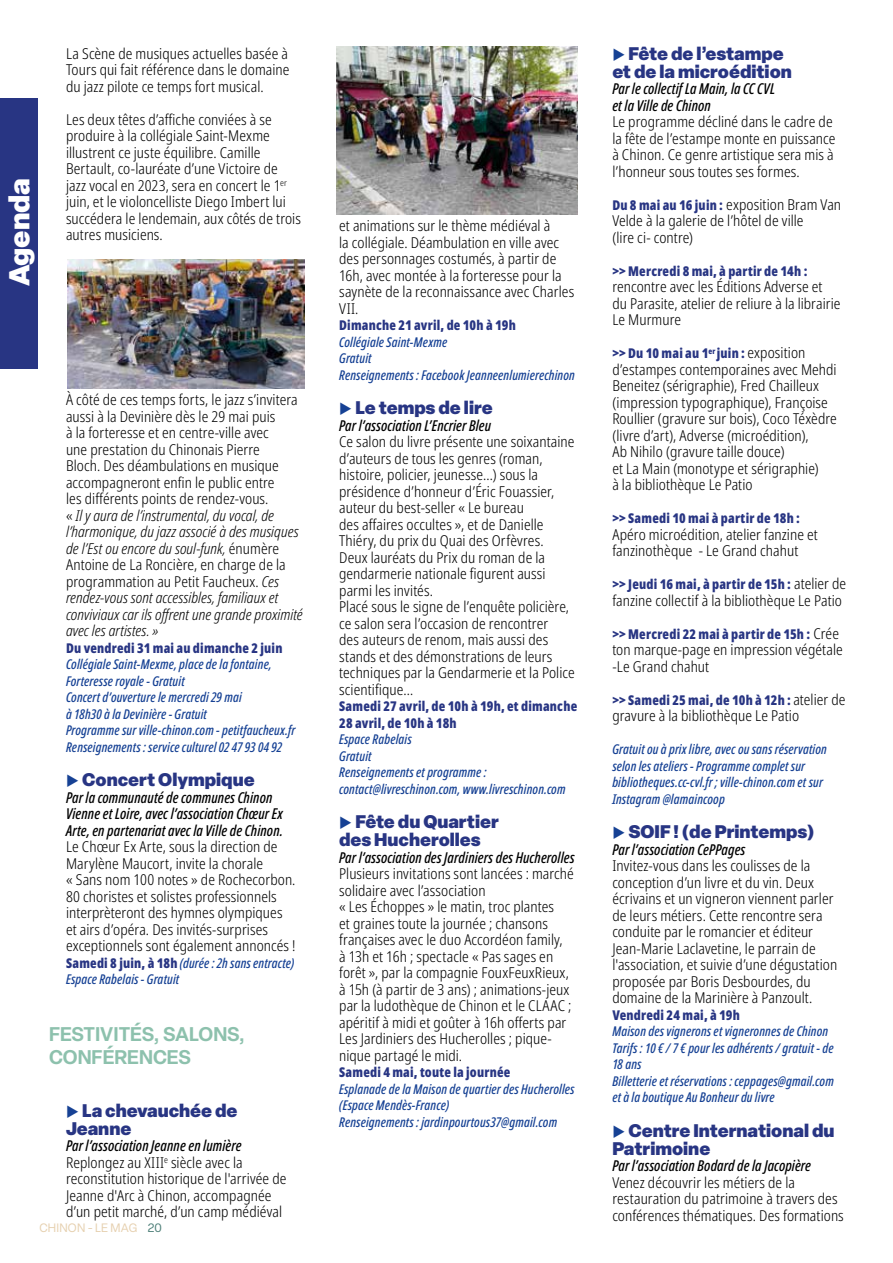
<style>
.page{position:relative;width:893px;height:1263px;background:#fff}
.page>*{position:absolute;margin:0;border:0;box-sizing:border-box;transform-origin:0 0}
.t1{font:900 28.5px "Elza";color:#fff}
.t2{font:600 19.5px/23.4px "Elza";color:#8dc1ad}
.t3{font:900 18px/18px "Elza";color:#283583}
.t4{font:300 condensed 15px/16.5px "Noto Sans";letter-spacing:.005em;color:#000}
.t5{font:italic 500 extra-condensed 15px/16.5px "Noto Sans";letter-spacing:.005em;color:#000}
.t6{font:italic 500 extra-condensed 13.5px/16.5px "Noto Sans";letter-spacing:.01em;color:#164194}
.t7{font:900 extra-condensed 13.5px/16.5px "Noto Sans";letter-spacing:.015em;color:#283583}
.t8{font:12px "Elza";letter-spacing:.02em;color:#e6d0af}
.s1{font-style:italic}
.s2{color:#164194}
.s3{font-weight:900;font-style:normal;color:#283583}
.s4{font-weight:500;font-style:italic;font-stretch:extra-condensed}
.s5{color:#4c7e77}
.s6{font-weight:900;font-stretch:extra-condensed;font-size:13.5px;color:#283583}
.s7{font-weight:300;font-stretch:condensed;font-size:15px;color:#000}
</style>
<div class="page">
<div style="left:0;top:98px;width:37px;height:271px;background:#283583"></div>
<img style="left:67px;top:260px;width:237px;height:128px">
<img style="left:337px;top:47px;width:240px;height:167px">
<h1 class="t1" style="left:-2px;top:286px;width:110px;rotate:-90deg">Agenda</h1>
<p class="t4" style="left:66px;top:45px;width:225px;text-align:justify">La Scène de musiques actuelles basée à Tours qui fait référence dans le domaine du jazz pilote ce temps fort musical.</p>
<p class="t4" style="left:66px;top:111px;width:236px">Les deux têtes d’affiche conviées à se produire à la collégiale Saint-Mexme illustrent ce juste équilibre. Camille Bertault, co-lauréate d’une Victoire de jazz vocal en 2023, sera en concert le 1<sup>er </sup>juin, et le violoncelliste Diego Imbert lui succédera le lendemain, aux côtés de trois autres musiciens.</p>
<p class="t4" style="left:66px;top:392px;width:238px">À côté de ces temps forts, le jazz s’invitera aussi à la Devinière dès le 29 mai puis<br>à la forteresse et en centre-ville avec<br>une prestation du Chinonais Pierre<br>Bloch. Des déambulations en musique accompagneront enfin le public entre<br>les différents points de rendez-vous.<br>« <span class="s1">Il y aura de l’instrumental, du vocal, de l’harmonique, du jazz associé à des musiques de l’Est ou encore du soul-funk,</span> énumère Antoine de La Roncière, en charge de la programmation au Petit Faucheux. <span class="s1">Ces rendez-vous sont accessibles, familiaux et conviviaux car ils offrent une grande proximité avec les artistes. »</span></p>
<p class="t7" style="left:66px;top:639px;width:218px">Du vendredi 31 mai au dimanche 2 juin</p>
<p class="t6" style="left:66px;top:656px;width:231px">Collégiale Saint-Mexme, place de la fontaine, Forteresse royale - Gratuit<br>Concert d’ouverture le mercredi 29 mai<br>à 18h30 à la Devinière - Gratuit<br>Programme sur ville-chinon.com - petitfaucheux.fr Renseignements : service culturel 02 47 93 04 92</p>
<p class="t3" style="left:66px;top:770px;width:190px"><span class="s2">◆</span> Concert Olympique</p>
<p class="t5" style="left:66px;top:789px;width:218px">Par la communauté de communes Chinon<br>Vienne et Loire, avec l’association Chœur Ex<br>Arte, en partenariat avec la Ville de Chinon.</p>
<p class="t4" style="left:66px;top:839px;width:231px">Le Chœur Ex Arte, sous la direction de Marylène Maucort, invite la chorale<br>« Sans nom 100 notes » de Rochecorbon.<br>80 choristes et solistes professionnels interprèteront des hymnes olympiques et airs d’opéra. Des invités-surprises exceptionnels sont également annoncés !</p>
<p class="t6" style="left:66px;top:955px;width:230px"><span class="s3">Samedi 8 juin, à 18h</span> (durée : 2h sans entracte)<br>Espace Rabelais - Gratuit</p>
<h2 class="t2" style="left:49px;top:1021px;width:198px">FESTIVITÉS, SALONS,<br>CONFÉRENCES</h2>
<p class="t3" style="left:66px;top:1100px;width:173px"><span class="s2">◆</span> La chevauchée de<br>Jeanne</p>
<p class="t4" style="left:66px;top:1138px;width:222px"><span class="s4">Par l’association Jeanne en lumière </span>Replongez au XIII<sup>e</sup> siècle avec la reconstitution historique de l'arrivée de Jeanne d'Arc à Chinon, accompagnée d’un petit marché, d’un camp médiéval</p>
<p class="t8" style="left:39px;top:1220px;width:124px">CHINON - LE MAG <span class="s5">20</span></p>
<p class="t4" style="left:339px;top:218px;width:236px">et animations sur le thème médiéval à<br>la collégiale. Déambulation en ville avec des personnages costumés, à partir de 16h, avec montée à la forteresse pour la saynète de la reconnaissance avec Charles VII.</p>
<p class="t7" style="left:339px;top:317px;width:178px">Dimanche 21 avril, de 10h à 19h</p>
<p class="t6" style="left:339px;top:334px;width:237px">Collégiale Saint-Mexme<br>Gratuit<br>Renseignements : Facebook Jeanneenlumierechinon</p>
<p class="t3" style="left:339px;top:398px;width:155px"><span class="s2">◆</span> Le temps de lire</p>
<p class="t5" style="left:339px;top:417px;width:153px">Par l’association L’Encrier Bleu</p>
<p class="t4" style="left:339px;top:434px;width:237px">Ce salon du livre présente une soixantaine d’auteurs de tous les genres (roman, histoire, policier, jeunesse…) sous la présidence d’honneur d’Éric Fouassier, auteur du best-seller « Le bureau<br>des affaires occultes », et de Danielle Thiéry, du prix du Quai des Orfèvres.<br>Deux lauréats du Prix du roman de la gendarmerie nationale figurent aussi parmi les invités.<br>Placé sous le signe de l’enquête policière, ce salon sera l’occasion de rencontrer<br>des auteurs de renom, mais aussi des stands et des démonstrations de leurs techniques par la Gendarmerie et la Police scientifique…</p>
<p class="t7" style="left:339px;top:698px;width:239px">Samedi 27 avril, de 10h à 19h, et dimanche<br>28 avril, de 10h à 18h</p>
<p class="t6" style="left:339px;top:731px;width:228px">Espace Rabelais<br>Gratuit<br>Renseignements et programme : contact@livreschinon.com, www.livreschinon.com</p>
<p class="t3" style="left:339px;top:812px;width:161px"><span class="s2">◆</span> Fête du Quartier des Hucherolles</p>
<p class="t5" style="left:339px;top:849px;width:237px">Par l’association des Jardiniers des Hucherolles</p>
<p class="t4" style="left:339px;top:866px;width:236px">Plusieurs invitations sont lancées : marché solidaire avec l’association<br>« Les Échoppes » le matin, troc plantes<br>et graines toute la journée ; chansons françaises avec le duo Accordéon family,<br>à 13h et 16h ; spectacle « Pas sages en forêt », par la compagnie FouxFeuxRieux, à 15h (à partir de 3 ans) ; animations-jeux par la ludothèque de Chinon et le CLAAC ; apéritif à midi et goûter à 16h offerts par Les Jardiniers des Hucherolles ; pique&shy;nique partagé le midi.</p>
<p class="t7" style="left:339px;top:1064px;width:173px">Samedi 4 mai, toute la journée</p>
<p class="t6" style="left:339px;top:1081px;width:237px">Esplanade de la Maison de quartier des Hucherolles (Espace Mendès-France)<br>Renseignements : jardinpourtous37@gmail.com</p>
<p class="t3" style="left:612px;top:44px;width:181px"><span class="s2">◆</span> Fête de l’estampe et de la microédition</p>
<p class="t5" style="left:612px;top:81px;width:164px">Par le collectif La Main, la CC CVL et la Ville de Chinon</p>
<p class="t4" style="left:612px;top:114px;width:225px">Le programme décliné dans le cadre de la fête de l’estampe monte en puissance à Chinon. Ce genre artistique sera mis à l’honneur sous toutes ses formes.</p>
<p class="t4" style="left:612px;top:196px;width:230px"><span class="s6">Du 8 mai au 16 juin :</span> exposition Bram Van<br>Velde à la galerie de l’hôtel de ville<br>(lire ci- contre)</p>
<p class="t7" style="left:612px;top:262px;width:197px">&gt;&gt; Mercredi 8 mai, à partir de 14h :</p>
<p class="t4" style="left:612px;top:279px;width:230px">rencontre avec les Éditions Adverse et du Parasite, atelier de reliure à la librairie<br>Le Murmure</p>
<p class="t7" style="left:612px;top:345px;width:195px">&gt;&gt; Du 10 mai au 1<sup>er</sup> juin : <span class="s7">exposition</span></p>
<p class="t4" style="left:612px;top:361px;width:226px">d’estampes contemporaines avec Mehdi Beneitez (sérigraphie), Fred Chailleux (impression typographique), Françoise Roullier (gravure sur bois), Coco Téxèdre (livre d’art), Adverse (microédition),<br>Ab Nihilo (gravure taille douce)<br>et La Main (monotype et sérigraphie)<br>à la bibliothèque Le Patio</p>
<p class="t7" style="left:612px;top:510px;width:189px">&gt;&gt; Samedi 10 mai à partir de 18h :</p>
<p class="t4" style="left:612px;top:526px;width:207px">Apéro microédition, atelier fanzine et fanzinothèque - Le Grand chahut</p>
<p class="t7" style="left:612px;top:576px;width:235px">&gt;&gt; Jeudi 16 mai, à partir de 15h : <span class="s7">atelier de</span></p>
<p class="t4" style="left:612px;top:592px;width:231px">fanzine collectif à la bibliothèque Le Patio</p>
<p class="t7" style="left:612px;top:625px;width:228px">&gt;&gt; Mercredi 22 mai à partir de 15h : <span class="s7">Crée</span></p>
<p class="t4" style="left:612px;top:642px;width:232px">ton marque-page en impression végétale -Le Grand chahut</p>
<p class="t7" style="left:612px;top:691px;width:235px">&gt;&gt; Samedi 25 mai, de 10h à 12h : <span class="s7">atelier de</span></p>
<p class="t4" style="left:612px;top:708px;width:188px">gravure à la bibliothèque Le Patio</p>
<p class="t6" style="left:612px;top:741px;width:216px">Gratuit ou à prix libre, avec ou sans réservation selon les ateliers - Programme complet sur bibliotheques.cc-cvl.fr ; ville-chinon.com et sur Instagram @lamaincoop</p>
<p class="t3" style="left:612px;top:822px;width:204px"><span class="s2">◆</span> SOIF ! (de Printemps)</p>
<p class="t5" style="left:612px;top:841px;width:135px">Par l’association CePPages</p>
<p class="t4" style="left:612px;top:858px;width:226px">Invitez-vous dans les coulisses de la conception d’un livre et du vin. Deux écrivains et un vigneron viennent parler de leurs métiers. Cette rencontre sera conduite par le romancier et éditeur Jean-Marie Laclavetine, le parrain de l'association, et suivie d’une dégustation proposée par Boris Desbourdes, du domaine de la Marinière à Panzoult.</p>
<p class="t7" style="left:612px;top:1006px;width:129px">Vendredi 24 mai, à 19h</p>
<p class="t6" style="left:612px;top:1023px;width:223px">Maison des vignerons et vigneronnes de Chinon Tarifs : 10 € / 7 € pour les adhérents / gratuit - de 18 ans<br>Billetterie et réservations : ceppages@gmail.com et à la boutique Au Bonheur du livre</p>
<p class="t3" style="left:612px;top:1121px;width:224px"><span class="s2">◆</span> Centre International du<br>Patrimoine</p>
<p class="t5" style="left:612px;top:1158px;width:200px">Par l’association Bodard de la Jacopière</p>
<p class="t4" style="left:612px;top:1174px;width:233px">Venez découvrir les métiers de la restauration du patrimoine à travers des conférences thématiques. Des formations</p>
</div>
